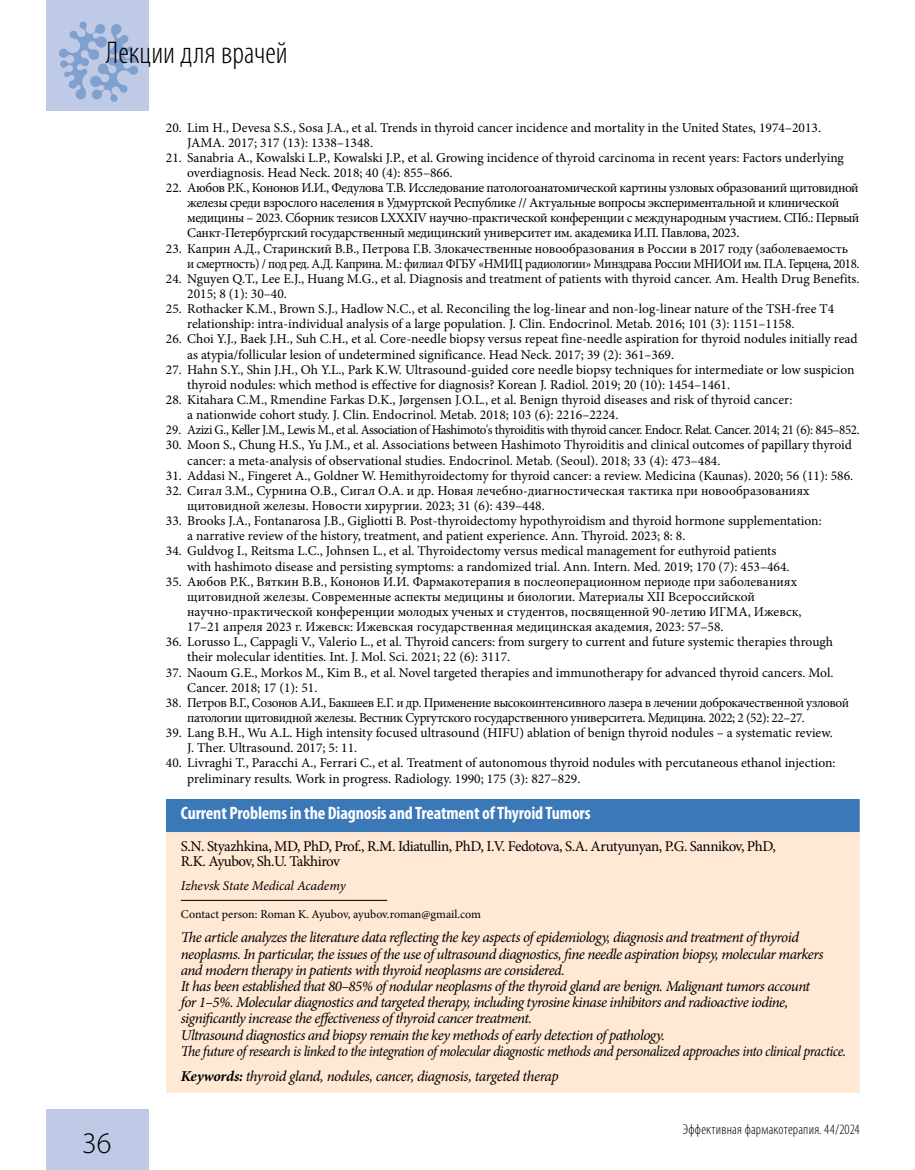
<style>
.page{position:relative;width:915px;height:1170px;background:#fff}
.page>*{position:absolute;margin:0;border:0;box-sizing:border-box;transform-origin:0 0}
.t1{font:300 condensed 31.5px "Myriad Pro";color:#000}
.t2{font:300 30px "Myriad Pro";color:#000}
.t3{font:700 condensed 18px "Myriad Pro";letter-spacing:-.01em;color:#fff}
.t4{font:italic 15px/16.2px "Minion Pro";letter-spacing:-.035em;color:#000}
.t5{font:15px/15px "Minion Pro";letter-spacing:-.03em;color:#000}
.t6{font:300 condensed 14.25px "Myriad Pro";letter-spacing:.015em;color:#000}
.t7{font:13.5px/15.1px "Minion Pro";letter-spacing:-.005em;color:#000}
.t8{font:13.5px/15.1px "Minion Pro";letter-spacing:-.03em;color:#000}
.t9{font:13.5px "Minion Pro";letter-spacing:-.03em;color:#000;scale:.96 1}
.t10{font:italic 13.5px "Minion Pro";letter-spacing:-.01em;color:#000}
.t11{font:12px "Minion Pro";letter-spacing:-.005em;color:#000}
.s1{font-weight:700}
</style>
<div class="page">
<div style="left:47px;top:0;width:102px;height:111px;background:#bfcbe6"></div>
<div style="left:47px;top:1108px;width:102px;height:61px;background:#bfcbe6"></div>
<svg style="left:59px;top:22px;width:79px;height:80px"></svg>
<div style="left:166px;top:799px;width:693px;height:292px;background:#ffe8d4"></div>
<div style="left:166px;top:799px;width:693px;height:33px;background:#3b78b8"></div>
<hr style="left:181px;top:900px;width:206px;height:1px;background:#000">
<h1 class="t1" style="left:106px;top:34px;width:183px">Лекции для врачей</h1>
<p class="t7" style="left:187px;top:120px;width:635px;text-indent:-21px">20. Lim H., Devesa S.S., Sosa J.A., et al. Trends in thyroid cancer incidence and mortality in the United States, 1974–2013.<br>JAMA. 2017; 317 (13): 1338–1348.</p>
<p class="t7" style="left:187px;top:150px;width:658px;text-indent:-21px">21. Sanabria A., Kowalski L.P., Kowalski J.P., et al. Growing incidence of thyroid carcinoma in recent years: Factors underlying overdiagnosis. Head Neck. 2018; 40 (4): 855–866.</p>
<p class="t8" style="left:187px;top:180px;width:673px;text-indent:-21px">22. Аюбов Р.К., Кононов И.И., Федулова Т.В. Исследование патологоанатомической картины узловых образований щитовидной железы среди взрослого населения в Удмуртской Республике // Актуальные вопросы экспериментальной и клинической медицины – 2023. Сборник тезисов LXXXIV научно-практической конференции с международным участием. СПб.: Первый Санкт-Петербургский государственный медицинский университет им. академика И.П. Павлова, 2023.</p>
<p class="t7" style="left:187px;top:241px;width:673px;text-indent:-21px">23. Каприн А.Д., Старинский В.В., Петрова Г.В. Злокачественные новообразования в России в 2017 году (заболеваемость<br>и смертность) / под ред. А.Д. Каприна. М.: филиал ФГБУ «НМИЦ радиологии» Минздрава России МНИОИ им. П.А. Герцена, 2018.</p>
<p class="t7" style="left:187px;top:271px;width:673px;text-indent:-21px">24. Nguyen Q.T., Lee E.J., Huang M.G., et al. Diagnosis and treatment of patients with thyroid cancer. Am. Health Drug Benefits.<br>2015; 8 (1): 30–40.</p>
<p class="t7" style="left:187px;top:301px;width:648px;text-indent:-21px">25. Rothacker K.M., Brown S.J., Hadlow N.C., et al. Reconciling the log-linear and non-log-linear nature of the TSH-free T4 relationship: intra-individual analysis of a large population. J. Clin. Endocrinol. Metab. 2016; 101 (3): 1151–1158.</p>
<p class="t7" style="left:187px;top:331px;width:671px;text-indent:-21px">26. Choi Y.J., Baek J.H., Suh C.H., et al. Core-needle biopsy versus repeat fine-needle aspiration for thyroid nodules initially read as atypia/follicular lesion of undetermined significance. Head Neck. 2017; 39 (2): 361–369.</p>
<p class="t7" style="left:187px;top:362px;width:668px;text-indent:-21px">27. Hahn S.Y., Shin J.H., Oh Y.L., Park K.W. Ultrasound-guided core needle biopsy techniques for intermediate or low suspicion thyroid nodules: which method is effective for diagnosis? Korean J. Radiol. 2019; 20 (10): 1454–1461.</p>
<p class="t7" style="left:187px;top:392px;width:606px;text-indent:-21px">28. Kitahara C.M., Rmendine Farkas D.K., Jørgensen J.O.L., et al. Benign thyroid diseases and risk of thyroid cancer: a nationwide cohort study. J. Clin. Endocrinol. Metab. 2018; 103 (6): 2216–2224.</p>
<p class="t9" style="left:166px;top:421px;width:724px">29. Azizi G., Keller J.M., Lewis M., et al. Association of Hashimoto's thyroiditis with thyroid cancer. Endocr. Relat. Cancer. 2014; 21 (6): 845–852.</p>
<p class="t7" style="left:187px;top:437px;width:666px;text-indent:-21px">30. Moon S., Chung H.S., Yu J.M., et al. Associations between Hashimoto Thyroiditis and clinical outcomes of papillary thyroid cancer: a meta-analysis of observational studies. Endocrinol. Metab. (Seoul). 2018; 33 (4): 473–484.</p>
<p class="t7" style="left:166px;top:468px;width:688px">31. Addasi N., Fingeret A., Goldner W. Hemithyroidectomy for thyroid cancer: a review. Medicina (Kaunas). 2020; 56 (11): 586.</p>
<p class="t7" style="left:187px;top:483px;width:623px;text-indent:-21px">32. Сигал З.М., Сурнина О.В., Сигал О.А. и др. Новая лечебно-диагностическая тактика при новообразованиях щитовидной железы. Новости хирургии. 2023; 31 (6): 439–448.</p>
<p class="t7" style="left:187px;top:513px;width:635px;text-indent:-21px">33. Brooks J.A., Fontanarosa J.B., Gigliotti B. Post-thyroidectomy hypothyroidism and thyroid hormone supplementation: a narrative review of the history, treatment, and patient experience. Ann. Thyroid. 2023; 8: 8.</p>
<p class="t7" style="left:187px;top:543px;width:603px;text-indent:-21px">34. Guldvog I., Reitsma L.C., Johnsen L., et al. Thyroidectomy versus medical management for euthyroid patients with hashimoto disease and persisting symptoms: a randomized trial. Ann. Intern. Med. 2019; 170 (7): 453–464.</p>
<p class="t7" style="left:187px;top:574px;width:615px;text-indent:-21px">35. Аюбов Р.К., Вяткин В.В., Кононов И.И. Фармакотерапия в послеоперационном периоде при заболеваниях щитовидной железы. Современные аспекты медицины и биологии. Материалы XII Всероссийской научно-практической конференции молодых ученых и студентов, посвященной 90-летию ИГМА, Ижевск, 17–21 апреля 2023 г. Ижевск: Ижевская государственная медицинская академия, 2023: 57–58.</p>
<p class="t7" style="left:187px;top:634px;width:647px;text-indent:-21px">36. Lorusso L., Cappagli V., Valerio L., et al. Thyroid cancers: from surgery to current and future systemic therapies through their molecular identities. Int. J. Mol. Sci. 2021; 22 (6): 3117.</p>
<p class="t7" style="left:187px;top:664px;width:647px;text-indent:-21px">37. Naoum G.E., Morkos M., Kim B., et al. Novel targeted therapies and immunotherapy for advanced thyroid cancers. Mol.<br>Cancer. 2018; 17 (1): 51.</p>
<p class="t8" style="left:187px;top:695px;width:663px;text-indent:-21px">38. Петров В.Г., Созонов А.И., Бакшеев Е.Г. и др. Применение высокоинтенсивного лазера в лечении доброкачественной узловой патологии щитовидной железы. Вестник Сургутского государственного университета. Медицина. 2022; 2 (52): 22–27.</p>
<p class="t7" style="left:187px;top:725px;width:646px;text-indent:-21px">39. Lang B.H., Wu A.L. High intensity focused ultrasound (HIFU) ablation of benign thyroid nodules – a systematic review.<br>J. Ther. Ultrasound. 2017; 5: 11.</p>
<p class="t7" style="left:187px;top:755px;width:649px;text-indent:-21px">40. Livraghi T., Paracchi A., Ferrari C., et al. Treatment of autonomous thyroid nodules with percutaneous ethanol injection: preliminary results. Work in progress. Radiology. 1990; 175 (3): 827–829.</p>
<h2 class="t2" style="left:82px;top:1126px;width:31px">36</h2>
<h3 class="t3" style="left:181px;top:802px;width:411px">Current Problems in the Diagnosis and Treatment of Thyroid Tumors</h3>
<p class="t5" style="left:181px;top:839px;width:596px">S.N. Styazhkina, MD, PhD, Prof., R.M. Idiatullin, PhD, I.V. Fedotova, S.A. Аrutyunyan, P.G. Sannikov, PhD,<br>R.K. Ayubov, Sh.U. Takhirov</p>
<p class="t10" style="left:181px;top:876px;width:166px">Izhevsk State Medical Academy</p>
<p class="t11" style="left:181px;top:905px;width:301px">Contact person: Roman K. Ayubov, ayubov.roman@gmail.com</p>
<p class="t4" style="left:181px;top:929px;width:666px">The article analyzes the literature data reflecting the key aspects of epidemiology, diagnosis and treatment of thyroid neoplasms. In particular, the issues of the use of ultrasound diagnostics, fine needle aspiration biopsy, molecular markers and modern therapy in patients with thyroid neoplasms are considered.<br>It has been established that 80–85% of nodular neoplasms of the thyroid gland are benign. Malignant tumors account<br>for 1–5%. Molecular diagnostics and targeted therapy, including tyrosine kinase inhibitors and radioactive iodine, significantly increase the effectiveness of thyroid cancer treatment.<br>Ultrasound diagnostics and biopsy remain the key methods of early detection of pathology.<br>The future of research is linked to the integration of molecular diagnostic methods and personalized approaches into clinical practice.</p>
<p class="t4" style="left:181px;top:1067px;width:379px"><span class="s1">Keywords:</span> thyroid gland, nodules, cancer, diagnosis, targeted therap</p>
<p class="t6" style="left:682px;top:1120px;width:178px">Эффективная фармакотерапия. 44/2024</p>
</div>
